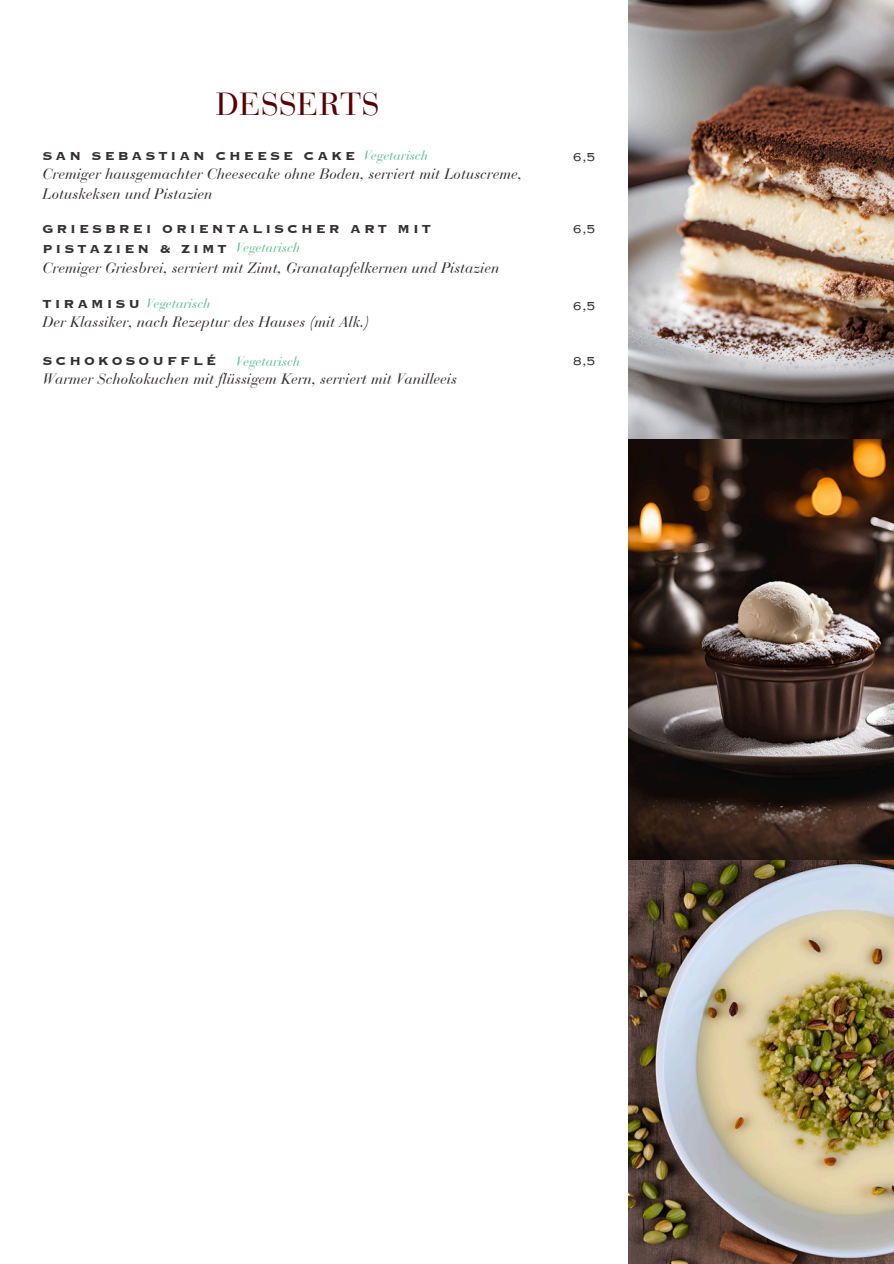
<style>
.page{position:relative;width:894px;height:1264px;background:#fff}
.page>*{position:absolute;margin:0;border:0;box-sizing:border-box;transform-origin:0 0}
.t1{font:31.8px "Bauer Bodoni Pro";letter-spacing:.01em;color:#570202}
.t2{font:italic 15px/20.2px "Bauer Bodoni Pro";color:#342f31}
.t3{font:15px/20.2px "Copperplate Gothic LT Pro 33 BC";letter-spacing:.2em;color:#342f31}
.t4{font:15px "Copperplate Gothic LT Pro 32 BC";color:#342f31}
.t5{font:italic 13.2px "Bauer Bodoni Pro";color:#5ac293}
</style>
<div class="page">
<img style="left:628px;top:0;width:265px;height:1263px">
<p class="t1" style="left:216px;top:91px;width:165px">DESSERTS</p>
<p class="t5" style="left:363px;top:151px;width:66px">Vegetarisch</p>
<p class="t3" style="left:43px;top:146px;width:314px">SAN SEBASTIAN CHEESE CAKE</p>
<p class="t2" style="left:43px;top:165px;width:481px">Cremiger hausgemachter Cheesecake ohne Boden, serviert mit Lotuscreme,<br>Lotuskeksen und Pistazien</p>
<p class="t3" style="left:43px;top:219px;width:390px">GRIESBREI ORIENTALISCHER ART MIT<br>PISTAZIEN &amp; ZIMT</p>
<p class="t2" style="left:43px;top:259px;width:458px">Cremiger Griesbrei, serviert mit Zimt, Granatapfelkernen und Pistazien</p>
<p class="t5" style="left:236px;top:242px;width:66px">Vegetarisch</p>
<p class="t4" style="left:572px;top:150px;width:24px">6,5</p>
<p class="t4" style="left:572px;top:222px;width:24px">6,5</p>
<p class="t5" style="left:146px;top:298px;width:66px">Vegetarisch</p>
<h1 class="t3" style="left:43px;top:294px;width:99px">TIRAMISU</h1>
<p class="t2" style="left:43px;top:313px;width:328px">Der Klassiker, nach Rezeptur des Hauses (mit Alk.)</p>
<p class="t3" style="left:43px;top:351px;width:175px">SCHOKOSOUFFLÉ</p>
<p class="t4" style="left:572px;top:354px;width:24px">8,5</p>
<p class="t2" style="left:43px;top:370px;width:416px">Warmer Schokokuchen mit flüssigem Kern, serviert mit Vanilleeis</p>
<p class="t4" style="left:572px;top:299px;width:24px">6,5</p>
<p class="t5" style="left:236px;top:356px;width:66px">Vegetarisch</p>
</div>
